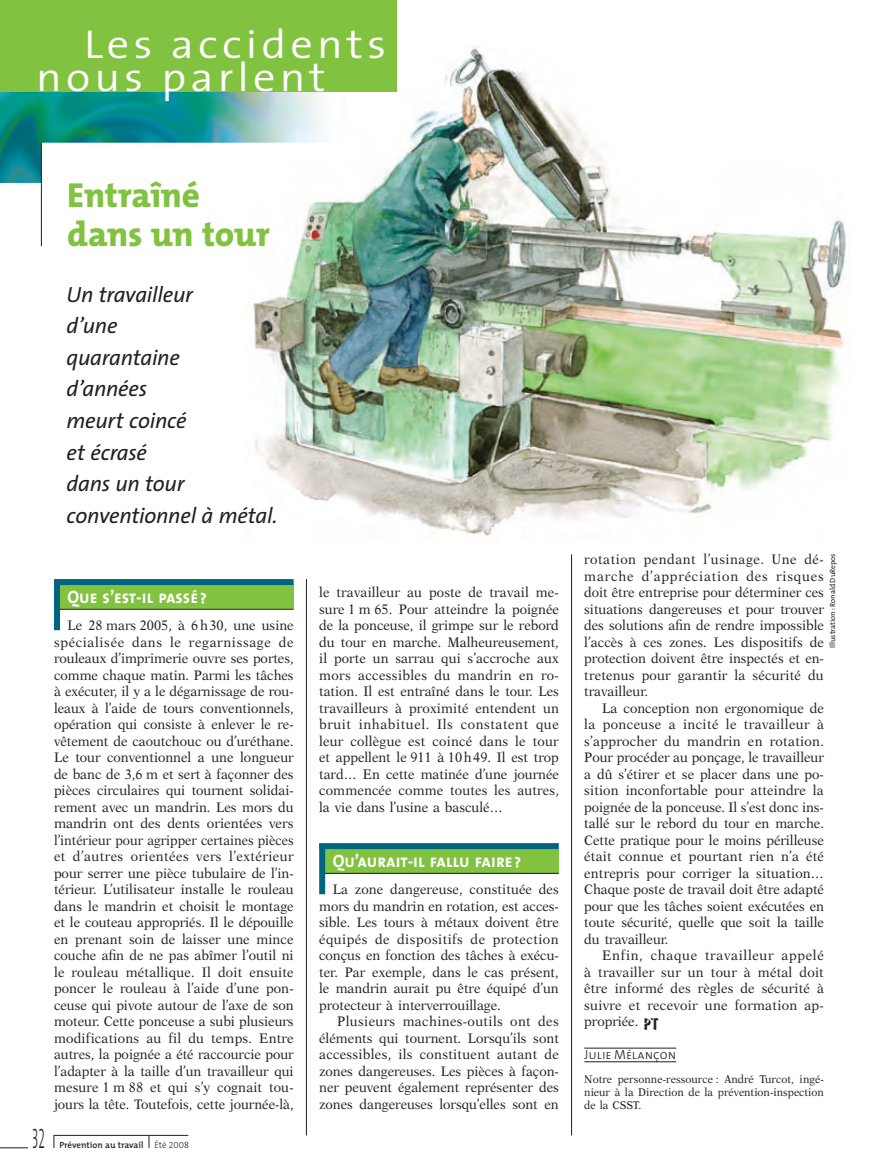
<style>
.page{position:relative;width:878px;height:1175px;background:#fff}
.page>*{position:absolute;margin:0;border:0;box-sizing:border-box;transform-origin:0 0}
.t1{font:300 40.5px/33px "The Sans";letter-spacing:.095em;color:#fff;scale:1.1 1}
.t2{font:800 34.95px/39.3px "The Mix";letter-spacing:-.01em;color:#81c340}
.t3{font:28.2px "The Sans Light Caps";color:#231f20;scale:.45 1}
.t4{font:italic 22.05px/31.5px "The Sans";letter-spacing:-.015em;color:#231f20}
.t5{font:18px "The Sans Bold Caps";color:#fff;scale:.93 1}
.t6{font:13.8px/16.5px "New Aster";color:#231f20;text-align:justify;scale:.93 1}
.t7{font:13.2px "The Sans Light Caps";letter-spacing:-.005em;color:#231f20}
.t8{font:11.25px/12.8px "New Aster";color:#231f20;text-align:justify;scale:.93 1}
.t9{font:600 9px "The Mix";color:#231f20}
.t10{font:7.5px "The Mix";color:#231f20}
.s1{font-weight:300}
.s2{font-family:"The Mix Light Caps";font-weight:400}
.s3{font-family:"Umbra";font-size:16.5px}
</style>
<div class="page">
<img style="left:253px;top:45px;width:594px;height:491px">
<div style="left:321px;top:849px;width:238px;height:24px;background:#81c340"></div>
<div style="left:56px;top:585px;width:238px;height:24px;background:#81c340"></div>
<img style="left:0;top:91px;width:346px;height:92px">
<hr style="left:306px;top:579px;width:1px;height:556px;background:#231f20">
<hr style="left:571px;top:554px;width:1px;height:581px;background:#231f20">
<div style="left:0;top:0;width:396px;height:91px;background:#81c340"></div>
<hr style="left:41px;top:143px;width:1px;height:103px;background:#231f20">
<div style="left:54px;top:579px;width:240px;height:6px;background:#01657f"></div>
<hr style="left:56px;top:609px;width:238px;height:1px;background:#231f20">
<div style="left:54px;top:582px;width:6px;height:48px;background:#01657f"></div>
<div style="left:319px;top:843px;width:239px;height:6px;background:#01657f"></div>
<hr style="left:321px;top:873px;width:237px;height:1px;background:#231f20">
<hr style="left:584px;top:1047px;width:92px;height:1px;background:#231f20">
<hr style="left:584px;top:1061px;width:92px;height:1px;background:#231f20">
<div style="left:319px;top:844px;width:6px;height:50px;background:#01657f"></div>
<svg style="left:0;top:1147px;width:28px;height:1px"></svg>
<hr style="left:54px;top:1135px;width:134px;height:1px;background:#231f20">
<svg style="left:149px;top:1135px;width:1px;height:13px"></svg>
<svg style="left:54px;top:1135px;width:1px;height:13px"></svg>
<h1 class="t1" style="left:36px;top:27px;width:319px;text-indent:48px">Les accidents nous parlent</h1>
<h2 class="t2" style="left:67px;top:174px;width:204px">Entraîné dans un tour</h2>
<h3 class="t4" style="left:67px;top:278px;width:212px">Un travailleur<br>d’une<br>quarantaine<br>d’années<br>meurt coincé<br>et écrasé<br>dans un tour conventionnel à métal.</h3>
<h3 class="t5" style="left:68px;top:582px;width:151px">Que s’est-il passé ?</h3>
<p class="t6" style="left:54px;top:617px;width:259px;text-indent:14px">Le 28 mars 2005, à 6h30, une usine spécialisée dans le regarnissage de rouleaux d’imprimerie ouvre ses portes, comme chaque matin. Parmi les tâches à exécuter, il y a le dégarnissage de rou&shy;leaux à l’aide de tours conventionnels, opération qui consiste à enlever le re‑ vêtement de caoutchouc ou d’uréthane.<br>Le tour conventionnel a une longueur de banc de 3,6 m et sert à façonner des pièces circulaires qui tournent solidai&shy;rement avec un mandrin. Les mors du mandrin ont des dents orientées vers l’intérieur pour agripper certaines pièces et d’autres orientées vers l’extérieur pour serrer une pièce tubulaire de l’in&shy;térieur. L’utilisateur installe le rouleau dans le mandrin et choisit le montage et le couteau appropriés. Il le dépouille en prenant soin de laisser une mince couche afin de ne pas abîmer l’outil ni le rouleau métallique. Il doit ensuite poncer le rouleau à l’aide d’une pon&shy;ceuse qui pivote autour de l’axe de son moteur. Cette ponceuse a subi plusieurs modifications au fil du temps. Entre autres, la poignée a été raccourcie pour l’adapter à la taille d’un travailleur qui mesure 1 m 88 et qui s’y cognait tou&shy;jours la tête. Toutefois, cette journée-là,</p>
<h3 class="t3" style="left:32px;top:1115px;width:30px">32</h3>
<p class="t9" style="left:59px;top:1137px;width:131px">Prévention au travail <span class="s1">Été</span> <span class="s2">2008</span></p>
<p class="t6" style="left:319px;top:584px;width:259px">le travailleur au poste de travail me‑ sure 1 m 65. Pour atteindre la poignée de la ponceuse, il grimpe sur le rebord du tour en marche. Malheureusement, il porte un sarrau qui s’accroche aux mors accessibles du mandrin en ro‑ tation. Il est entraîné dans le tour. Les travailleurs à proximité entendent un bruit inhabituel. Ils constatent que leur collègue est coincé dans le tour et appellent le 911 à 10h49. Il est trop tard… En cette matinée d’une journée commencée comme toutes les autres, la vie dans l’usine a basculé…</p>
<h3 class="t5" style="left:333px;top:846px;width:204px">Qu’aurait-il fallu faire ?</h3>
<p class="t6" style="left:319px;top:881px;width:259px;text-indent:14px">La zone dangereuse, constituée des mors du mandrin en rotation, est acces&shy;sible. Les tours à métaux doivent être équipés de dispositifs de protection conçus en fonction des tâches à exécu&shy;ter. Par exemple, dans le cas présent, le mandrin aurait pu être équipé d’un protecteur à interverrouillage.</p>
<p class="t6" style="left:319px;top:1013px;width:259px;text-indent:18px">Plusieurs machines-outils ont des éléments qui tournent. Lorsqu’ils sont accessibles, ils constituent autant de zones dangereuses. Les pièces à façon&shy;ner peuvent également représenter des zones dangereuses lorsqu’elles sont en</p>
<p class="t6" style="left:584px;top:551px;width:259px">rotation pendant l’usinage. Une dé‑ marche d’appréciation des risques doit être entreprise pour déterminer ces situations dangereuses et pour trouver des solutions afin de rendre impossible l’accès à ces zones. Les dispositifs de protection doivent être inspectés et en&shy;tretenus pour garantir la sécurité du travailleur.</p>
<p class="t6" style="left:584px;top:699px;width:259px;text-indent:18px">La conception non ergonomique de la ponceuse a incité le travailleur à s’approcher du mandrin en rotation.<br>Pour procéder au ponçage, le travailleur a dû s’étirer et se placer dans une po‑ sition inconfortable pour atteindre la poignée de la ponceuse. Il s’est donc ins&shy;tallé sur le rebord du tour en marche.<br>Cette pratique pour le moins périlleuse était connue et pourtant rien n’a été entrepris pour corriger la situation… Chaque poste de travail doit être adapté pour que les tâches soient exécutées en toute sécurité, quelle que soit la taille du travailleur.</p>
<p class="t6" style="left:584px;top:947px;width:259px;text-indent:18px">Enfin, chaque travailleur appelé à travailler sur un tour à métal doit être informé des règles de sécurité à suivre et recevoir une formation ap‑ propriée. <span class="s3">PT</span></p>
<p class="t7" style="left:584px;top:1043px;width:93px">Julie Mélançon</p>
<p class="t8" style="left:584px;top:1073px;width:259px">Notre personne-ressource : André Turcot, ingé&shy;nieur à la Direction de la prévention-inspection de la CSST.</p>
<p class="t10" style="left:826px;top:648px;width:97px;rotate:-90deg">Illustration : Ronald DuRepos</p>
</div>
